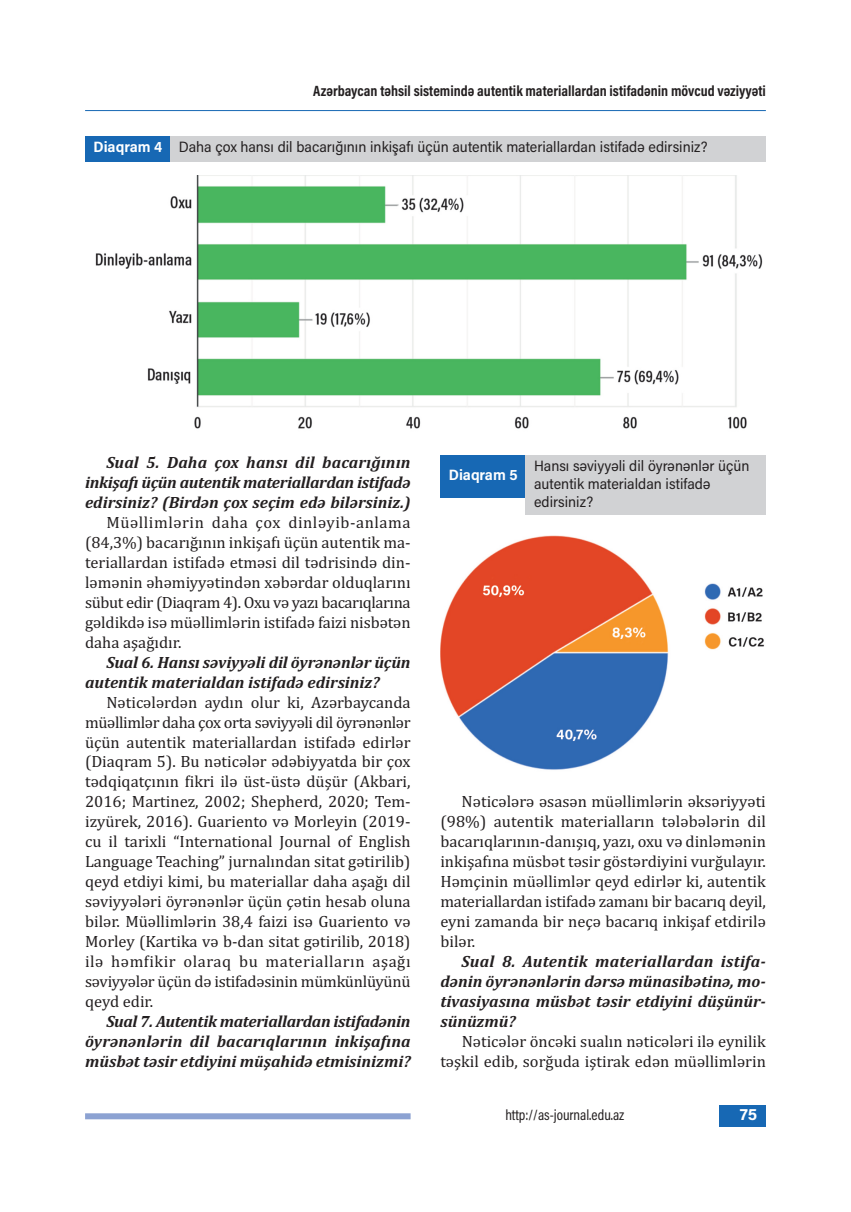
<style>
.page{position:relative;width:851px;height:1212px;background:#fff}
.page>*{position:absolute;margin:0;border:0;box-sizing:border-box;transform-origin:0 0}
.t1{font:16.5px/20px "Cambria";color:#231f20;text-align:justify}
.t2{font:italic 700 16.5px/20px "Cambria";color:#231f20;text-align:justify}
.t3{font:700 16.5px "Acumin Pro";color:#fff}
.t4{font:15px/18px "Acumin Pro Semi Cond";color:#231f20}
.t5{font:700 15px "Acumin Pro Cond";color:#231f20}
.t6{font:15px "Acumin Pro Cond";color:#231f20}
.t7{font:700 15px "Acumin Pro Semi Cond";color:#fff}
.s1{font-weight:700;color:#fff}
</style>
<div class="page">
<hr style="left:85px;top:110px;width:680px;height:1px;background:#1768b4">
<div style="left:719px;top:1106px;width:46px;height:21px;background:#1768b4"></div>
<div style="left:85px;top:1113px;width:325px;height:6px;background:#8ca2d2"></div>
<div style="left:85px;top:136px;width:85px;height:26px;background:#1768b4"></div>
<div style="left:170px;top:136px;width:595px;height:26px;background:#d1d2d4"></div>
<img style="left:95px;top:176px;width:668px;height:253px">
<div style="left:440px;top:455px;width:85px;height:43px;background:#1768b4"></div>
<div style="left:525px;top:455px;width:240px;height:60px;background:#d1d2d4"></div>
<img style="left:440px;top:535px;width:324px;height:235px">
<p class="t5" style="left:313px;top:85px;width:454px">Azərbaycan təhsil sistemində autentik materiallardan istifadənin mövcud vəziyyəti</p>
<p class="t4" style="left:94px;top:139px;width:615px"><span class="s1">Diaqram 4</span> Daha çox hansı dil bacarığının inkişafı üçün autentik materiallardan istifadə edirsiniz?</p>
<p class="t2" style="left:85px;top:452px;width:327px;text-indent:21px">Sual 5. Daha çox hansı dil bacarığının inkişafı üçün autentik materiallardan istifadə edirsiniz? (Birdən çox seçim edə bilərsiniz.)</p>
<p class="t1" style="left:85px;top:512px;width:327px;text-indent:21px">Müəllimlərin daha çox dinləyib-anlama (84,3%) bacarığının inkişafı üçün autentik ma&shy;teriallardan istifadə etməsi dil tədrisində din&shy;ləmənin əhəmiyyətindən xəbərdar olduqlarını sübut edir (Diaqram 4). Oxu və yazı bacarıqlarına gəldikdə isə müəllimlərin istifadə faizi nisbətən daha aşağıdır.</p>
<p class="t2" style="left:85px;top:652px;width:327px;text-indent:21px">Sual 6. Hansı səviyyəli dil öyrənənlər üçün autentik materialdan istifadə edirsiniz?</p>
<p class="t1" style="left:85px;top:692px;width:327px;text-indent:21px">Nəticələrdən aydın olur ki, Azərbaycanda müəllimlər daha çox orta səviyyəli dil öyrənənlər üçün autentik materiallardan istifadə edirlər (Diaqram 5). Bu nəticələr ədəbiyyatda bir çox tədqiqatçının fikri ilə üst-üstə düşür (Akbari, 2016; Martinez, 2002; Shepherd, 2020; Tem&shy;izyürek, 2016). Guariento və Morleyin (2019- cu il tarixli “International Journal of English Language Teaching” jurnalından sitat gətirilib) qeyd etdiyi kimi, bu materiallar daha aşağı dil səviyyələri öyrənənlər üçün çətin hesab oluna bilər. Müəllimlərin 38,4 faizi isə Guariento və Morley (Kartika və b-dan sitat gətirilib, 2018) ilə həmfikir olaraq bu materialların aşağı səviyyələr üçün də istifadəsinin mümkünlüyünü qeyd edir.</p>
<p class="t2" style="left:85px;top:1011px;width:327px;text-indent:21px">Sual 7. Autentik materiallardan istifadənin öyrənənlərin dil bacarıqlarının inkişafına müsbət təsir etdiyini müşahidə etmisinizmi?</p>
<p class="t7" style="left:449px;top:469px;width:70px">Diaqram 5</p>
<p class="t4" style="left:534px;top:458px;width:217px">Hansı səviyyəli dil öyrənənlər üçün autentik materialdan istifadə edirsiniz?</p>
<p class="t1" style="left:440px;top:792px;width:327px;text-indent:21px">Nəticələrə əsasən müəllimlərin əksəriyyəti (98%) autentik materialların tələbələrin dil bacarıqlarının-danışıq, yazı, oxu və dinləmənin inkişafına müsbət təsir göstərdiyini vurğulayır.<br>Həmçinin müəllimlər qeyd edirlər ki, autentik materiallardan istifadə zamanı bir bacarıq deyil, eyni zamanda bir neçə bacarıq inkişaf etdirilə bilər.</p>
<p class="t2" style="left:440px;top:951px;width:327px;text-indent:21px">Sual 8. Autentik materiallardan istifa&shy;dənin öyrənənlərin dərsə münasibətinə, mo&shy;tivasiyasına müsbət təsir etdiyini düşünür&shy;sünüzmü?</p>
<p class="t1" style="left:440px;top:1031px;width:327px;text-align:right">Nəticələr öncəki sualın nəticələri ilə eynilik təşkil edib, sorğuda iştirak edən müəllimlərin</p>
<p class="t6" style="left:505px;top:1109px;width:120px">http://as-journal.edu.az</p>
<p class="t3" style="left:739px;top:1108px;width:19px">75</p>
</div>
